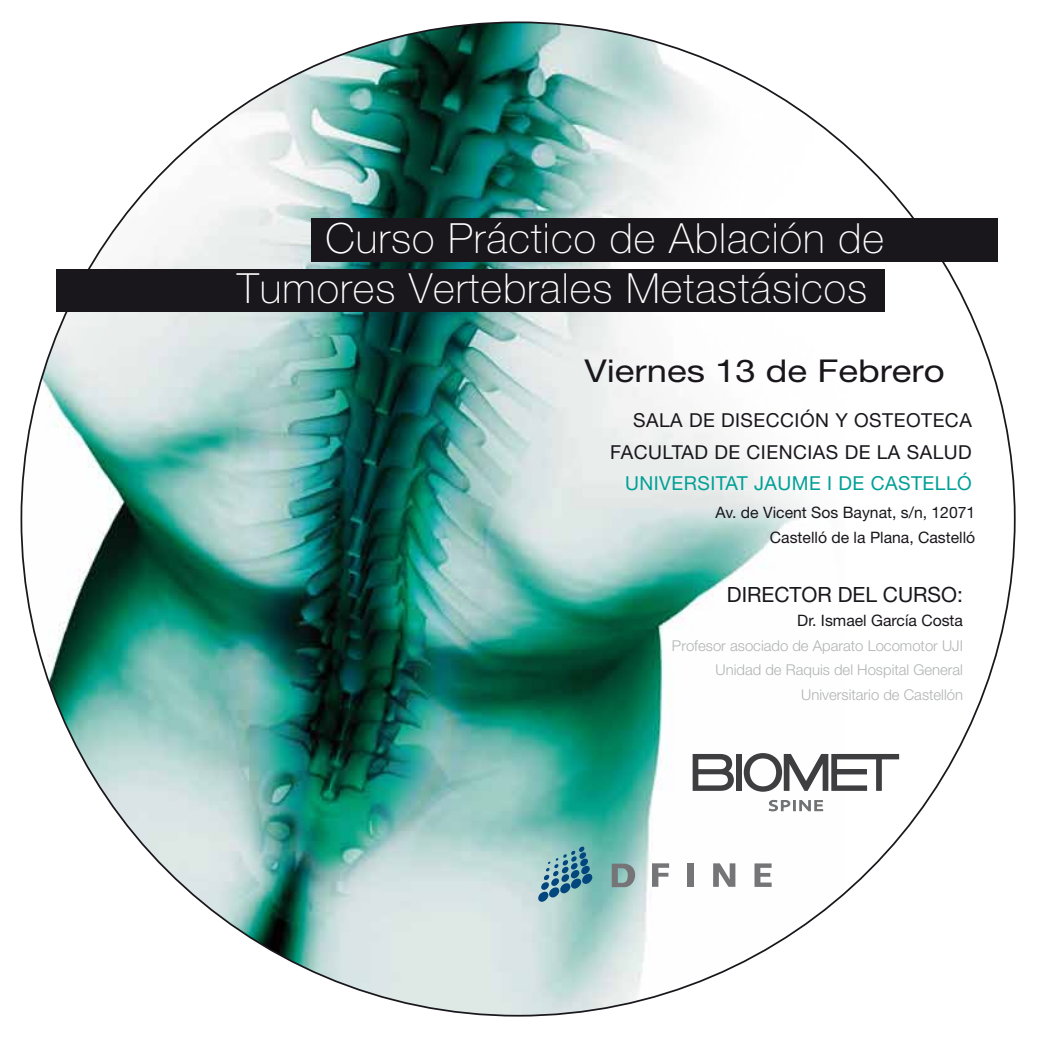
<style>
.page{position:relative;width:1042px;height:1042px;background:#fff}
.page>*{position:absolute;margin:0;border:0;box-sizing:border-box;transform-origin:0 0}
.t1{font:100 41.65px/50.1px "Helvetica Neue LT Std";letter-spacing:.025em;color:#fff}
.t2{font:31.5px "Helvetica Neue LT Std";color:#1a171c;scale:1.16 1}
.t3{font:21px "Helvetica Neue LT Std";color:#1a171c}
.t4{font:19.25px/31.5px "Helvetica Neue LT Std";letter-spacing:.025em;color:#1a171c;text-align:right}
.t5{font:19.25px "Helvetica Neue LT Std";letter-spacing:.025em;color:#00a096}
.t6{font:15.75px/24.5px "Helvetica Neue LT Std";color:#1a171c;text-align:right}
.t7{font:300 14.88px/24.5px "Helvetica Neue LT Std";color:#b1b3b4;text-align:right}
</style>
<div class="page">
<img style="left:21px;top:24px;width:825px;height:991px">
<svg style="left:692px;top:754px;width:42px;height:37px"></svg>
<div style="left:736px;top:754px;width:6px;height:37px;background:#3e3d40"></div>
<svg style="left:744px;top:753px;width:155px;height:39px"></svg>
<svg style="left:769px;top:800px;width:54px;height:11px"></svg>
<div style="left:312px;top:218px;width:686px;height:43px;background:#1a171c"></div>
<div style="left:56px;top:270px;width:829px;height:42px;background:#1a171c"></div>
<svg style="left:612px;top:863px;width:23px;height:24px"></svg>
<svg style="left:652px;top:863px;width:17px;height:24px"></svg>
<div style="left:688px;top:863px;width:6px;height:24px;background:#757477"></div>
<svg style="left:713px;top:863px;width:22px;height:24px"></svg>
<svg style="left:754px;top:863px;width:17px;height:24px"></svg>
<svg style="left:537px;top:846px;width:56px;height:57px;background:#72a5b1"></svg>
<h1 class="t1" style="left:237px;top:214px;width:648px;text-indent:88px">Curso Práctico de Ablación de<br>Tumores Vertebrales Metastásicos</h1>
<h2 class="t2" style="left:584px;top:352px;width:312px">Viernes 13 de Febrero</h2>
<p class="t4" style="left:610px;top:404px;width:363px">SALA DE DISECCIÓN Y OSTEOTECA<br>FACULTAD DE CIENCIAS DE LA SALUD</p>
<p class="t5" style="left:625px;top:472px;width:348px">UNIVERSITAT JAUME I DE CASTELLÓ</p>
<p class="t6" style="left:715px;top:500px;width:261px">Av. de Vicent Sos Baynat, s/n, 12071<br>Castelló de la Plana, Castelló</p>
<h3 class="t3" style="left:727px;top:582px;width:238px">DIRECTOR DEL CURSO:</h3>
<p class="t6" style="left:797px;top:608px;width:167px">Dr. Ismael García Costa</p>
<p class="t7" style="left:672px;top:633px;width:292px">Profesor asociado de Aparato Locomotor UJI<br>Unidad de Raquis del Hospital General<br>Universitario de Castellón</p>
</div>
